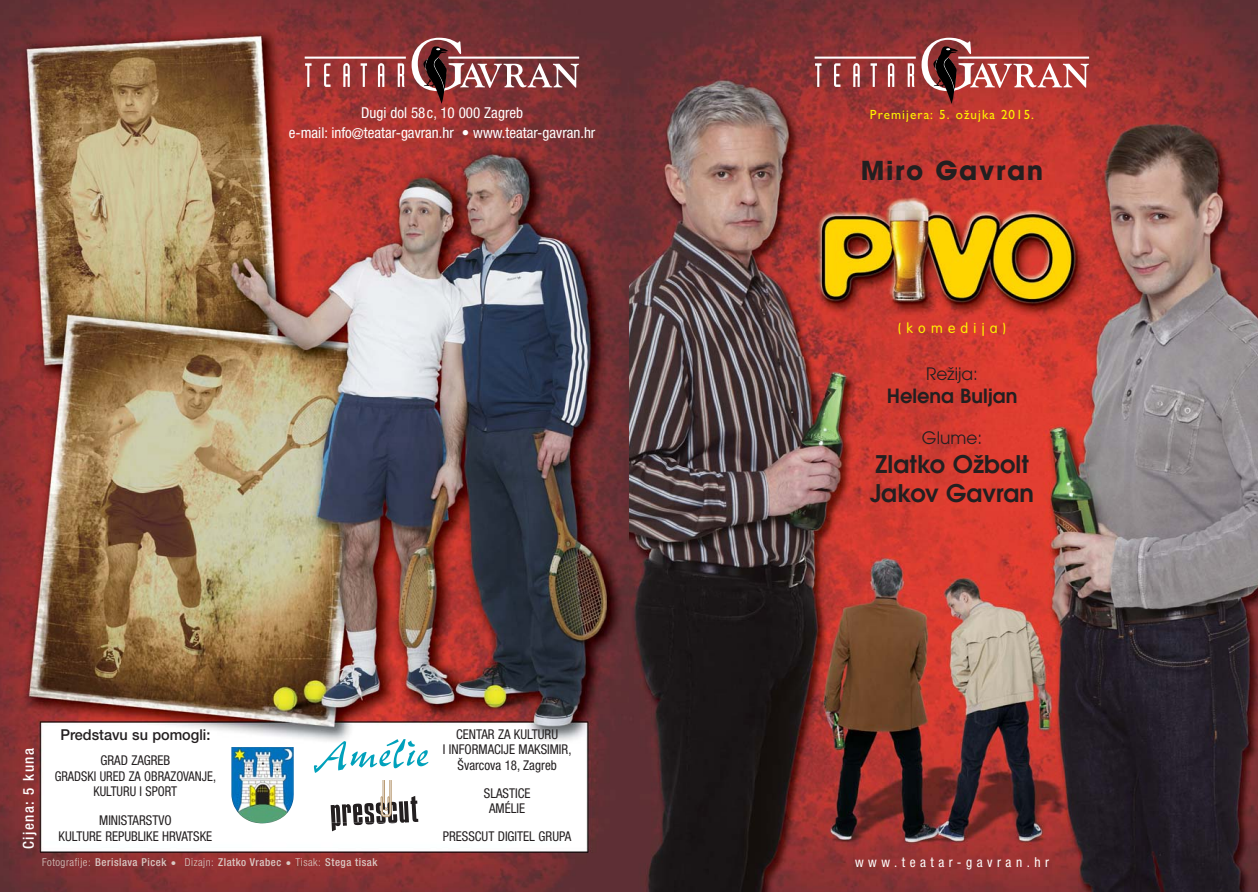
<style>
.page{position:relative;width:1258px;height:892px;background:#fff}
.page>*{position:absolute;margin:0;border:0;box-sizing:border-box;transform-origin:0 0}
.t1{font:700 25.95px "Avant Garde";letter-spacing:.06em;color:#231f20}
.t2{font:24.15px/29px "Avant Garde Demi";color:#231f20}
.t3{font:19.5px "Avant Garde Demi";color:#231f20}
.t4{font:17.1px "Avant Garde";color:#231f20}
.t5{font:condensed 15px/19.5px "Helvetica Neue";color:#fff;text-align:center}
.t6{font:500 15px "Helvetica Neue";color:#231f20;scale:.96 1}
.t7{font:500 condensed 15px "Helvetica Neue";letter-spacing:.095em;color:#fff}
.t8{font:300 13.95px "VA Ground";letter-spacing:.375em;color:#fff200}
.t9{font:condensed 13.65px "Helvetica Neue";letter-spacing:.335em;color:#fff}
.t10{font:condensed 13.5px/15.9px "Helvetica Neue";color:#231f20;text-align:center;scale:.96 1}
.t11{font:13.35px "Gill San";letter-spacing:.08em;color:#fff200}
.t12{font:500 condensed 10.95px "Helvetica Neue";letter-spacing:.05em;color:#dacac5}
.s1{font-weight:300}
.s2{font-stretch:normal}
</style>
<div class="page">
<img style="left:0;top:0;width:629px;height:891px">
<svg style="left:331px;top:780px;width:87px;height:51px"></svg>
<img style="left:231px;top:747px;width:63px;height:76px">
<img style="left:629px;top:0;width:628px;height:891px">
<svg style="left:314px;top:739px;width:114px;height:33px"></svg>
<svg style="left:815px;top:63px;width:6px;height:24px"></svg>
<svg style="left:834px;top:63px;width:6px;height:24px"></svg>
<svg style="left:853px;top:63px;width:6px;height:24px"></svg>
<svg style="left:870px;top:63px;width:7px;height:24px"></svg>
<svg style="left:888px;top:63px;width:6px;height:24px"></svg>
<svg style="left:907px;top:63px;width:7px;height:24px"></svg>
<hr style="left:814px;top:57px;width:101px;height:2px;background:#fff">
<svg style="left:921px;top:38px;width:168px;height:66px"></svg>
<svg style="left:305px;top:63px;width:6px;height:24px"></svg>
<svg style="left:324px;top:63px;width:6px;height:24px"></svg>
<svg style="left:343px;top:63px;width:7px;height:24px"></svg>
<svg style="left:360px;top:63px;width:7px;height:24px"></svg>
<svg style="left:378px;top:63px;width:6px;height:24px"></svg>
<svg style="left:398px;top:63px;width:7px;height:24px"></svg>
<hr style="left:305px;top:57px;width:101px;height:2px;background:#fff">
<svg style="left:411px;top:38px;width:168px;height:66px"></svg>
<p class="t5" style="left:289px;top:104px;width:308px">Dugi dol 58c, 10 000 Zagreb<br>e-mail: info@teatar-gavran.hr • www.teatar-gavran.hr</p>
<p class="t7" style="left:23px;top:848px;width:102px;rotate:-90deg">Cijena: 5 kuna</p>
<p class="t6" style="left:60px;top:729px;width:158px">Predstavu su pomogli:</p>
<p class="t10" style="left:55px;top:753px;width:170px">GRAD ZAGREB<br>GRADSKI URED ZA OBRAZOVANJE,<br>KULTURU I SPORT</p>
<p class="t10" style="left:59px;top:813px;width:161px">MINISTARSTVO<br>KULTURE REPUBLIKE HRVATSKE</p>
<p class="t10" style="left:443px;top:727px;width:135px;line-height:15.3px">CENTAR ZA KULTURU<br>I INFORMACIJE MAKSIMIR, ©varcova 18, Zagreb</p>
<p class="t10" style="left:484px;top:786px;width:50px;line-height:15.3px">SLASTICE<br>AMÉLIE</p>
<p class="t10" style="left:443px;top:829px;width:135px">PRESSCUT DIGITEL GRUPA</p>
<p class="t12" style="left:42px;top:857px;width:337px"><span class="s1">Fotografije:</span> Berislava Picek <span class="s2">•</span> <span class="s1">Dizajn:</span> Zlatko Vrabec <span class="s2">•</span> <span class="s1">Tisak:</span> Stega tisak</p>
<p class="t11" style="left:870px;top:110px;width:166px">Premijera: 5. oæujka 2015.</p>
<h1 class="t1" style="left:861px;top:160px;width:184px">Miro Gavran</h1>
<p class="t8" style="left:898px;top:322px;width:110px">(komedija)</p>
<p class="t4" style="left:926px;top:368px;width:53px">Reæija:</p>
<h3 class="t3" style="left:886px;top:389px;width:132px">Helena Buljan</h3>
<p class="t4" style="left:922px;top:432px;width:62px">Glume:</p>
<h2 class="t2" style="left:870px;top:453px;width:165px">Zlatko Oæbolt<br>Jakov Gavran</h2>
<p class="t9" style="left:855px;top:857px;width:195px">www.teatar-gavran.hr</p>
</div>
